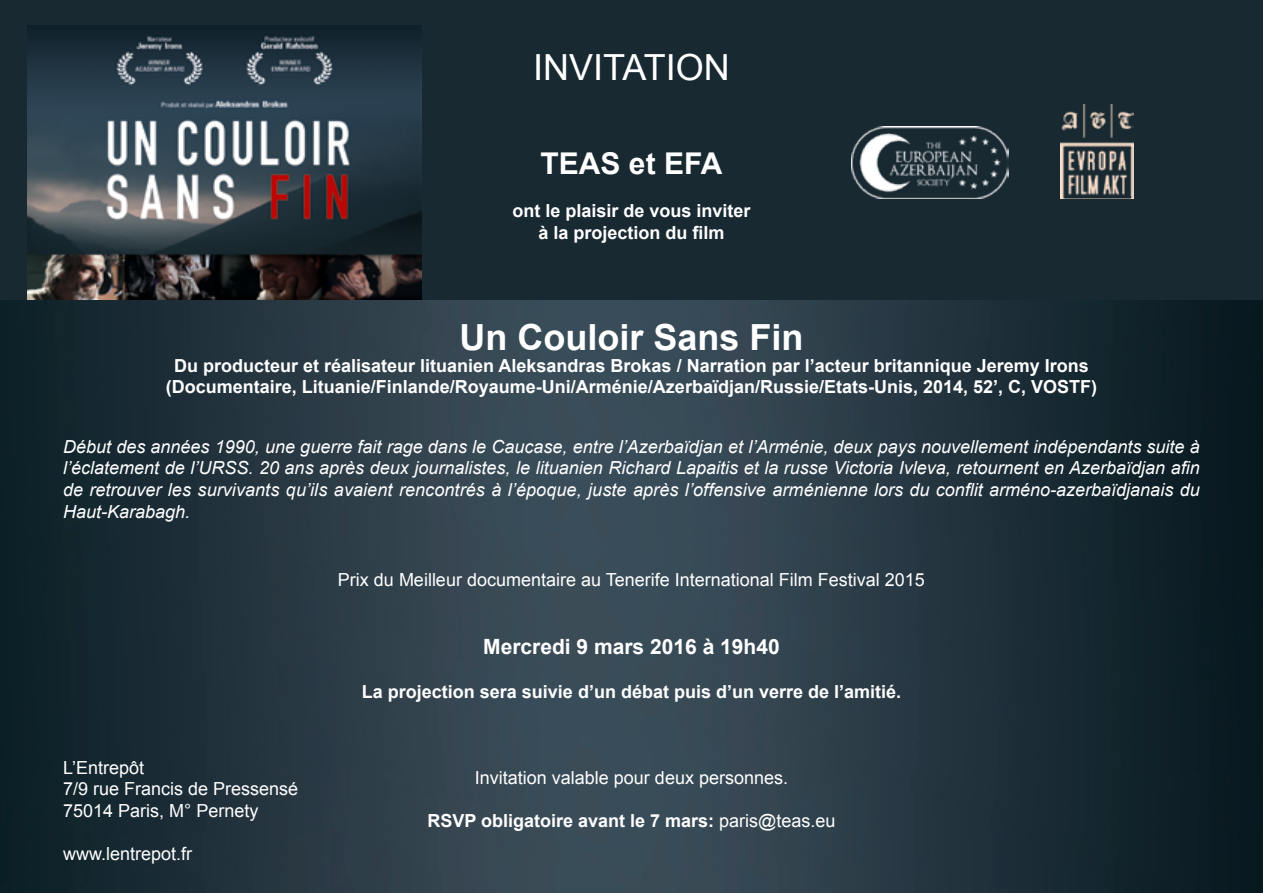
<style>
.page{position:relative;width:1263px;height:893px;background:#fff}
.page>*{position:absolute;margin:0;border:0;box-sizing:border-box;transform-origin:0 0}
.t1{font:700 36px "Arial";color:#fff}
.t2{font:36px "Arial";color:#fff}
.t3{font:700 30px "Arial";color:#fff}
.t4{font:700 21px "Arial";color:#fff}
.t5{font:italic 18px/21.6px "Arial";color:#fff;text-align:justify}
.t6{font:700 18px/21.6px "Arial";color:#fff;text-align:center}
.t7{font:18px/21.6px "Arial";color:#fff}
.s1{font-weight:400}
</style>
<div class="page">
<img style="left:0;top:299px;width:1263px;height:594px">
<div style="left:0;top:0;width:1263px;height:299px;background:#182932"></div>
<img style="left:27px;top:34px;width:394px;height:265px">
<img style="left:1061px;top:104px;width:73px;height:94px">
<img style="left:851px;top:127px;width:157px;height:71px">
<h1 class="t2" style="left:533px;top:44px;width:198px">INVITATION</h1>
<h2 class="t3" style="left:541px;top:143px;width:183px">TEAS et EFA</h2>
<p class="t6" style="left:512px;top:200px;width:240px">ont le plaisir de vous inviter à la projection du film</p>
<h1 class="t1" style="left:459px;top:314px;width:346px">Un Couloir Sans Fin</h1>
<p class="t6" style="left:166px;top:355px;width:933px">Du producteur et réalisateur lituanien Aleksandras Brokas / Narration par l’acteur britannique Jeremy Irons (Documentaire, Lituanie/Finlande/Royaume-Uni/Arménie/Azerbaïdjan/Russie/Etats-Unis, 2014, 52’, C, VOSTF)</p>
<p class="t5" style="left:63px;top:436px;width:1138px">Début des années 1990, une guerre fait rage dans le Caucase, entre l’Azerbaïdjan et l’Arménie, deux pays nouvellement indépendants suite à l’éclatement de l’URSS. 20 ans après deux journalistes, le lituanien Richard Lapaitis et la russe Victoria Ivleva, retournent en Azerbaïdjan afin de retrouver les survivants qu’ils avaient rencontrés à l’époque, juste après l’offensive arménienne lors du conflit arméno-azerbaïdjanais du Haut-Karabagh.</p>
<p class="t7" style="left:338px;top:569px;width:588px">Prix du Meilleur documentaire au Tenerife International Film Festival 2015</p>
<p class="t7" style="left:63px;top:757px;width:237px">L’Entrepôt<br>7/9 rue Francis de Pressensé<br>75014 Paris, M° Pernety</p>
<p class="t7" style="left:63px;top:843px;width:131px">www.lentrepot.fr</p>
<p class="t4" style="left:483px;top:633px;width:298px">Mercredi 9 mars 2016 à 19h40</p>
<p class="t6" style="left:362px;top:681px;width:541px">La projection sera suivie d’un débat puis d’un verre de l’amitié.</p>
<p class="t7" style="left:475px;top:767px;width:315px">Invitation valable pour deux personnes.</p>
<p class="t6" style="left:427px;top:811px;width:410px">RSVP obligatoire avant le 7 mars: <span class="s1">paris@teas.eu</span></p>
</div>
